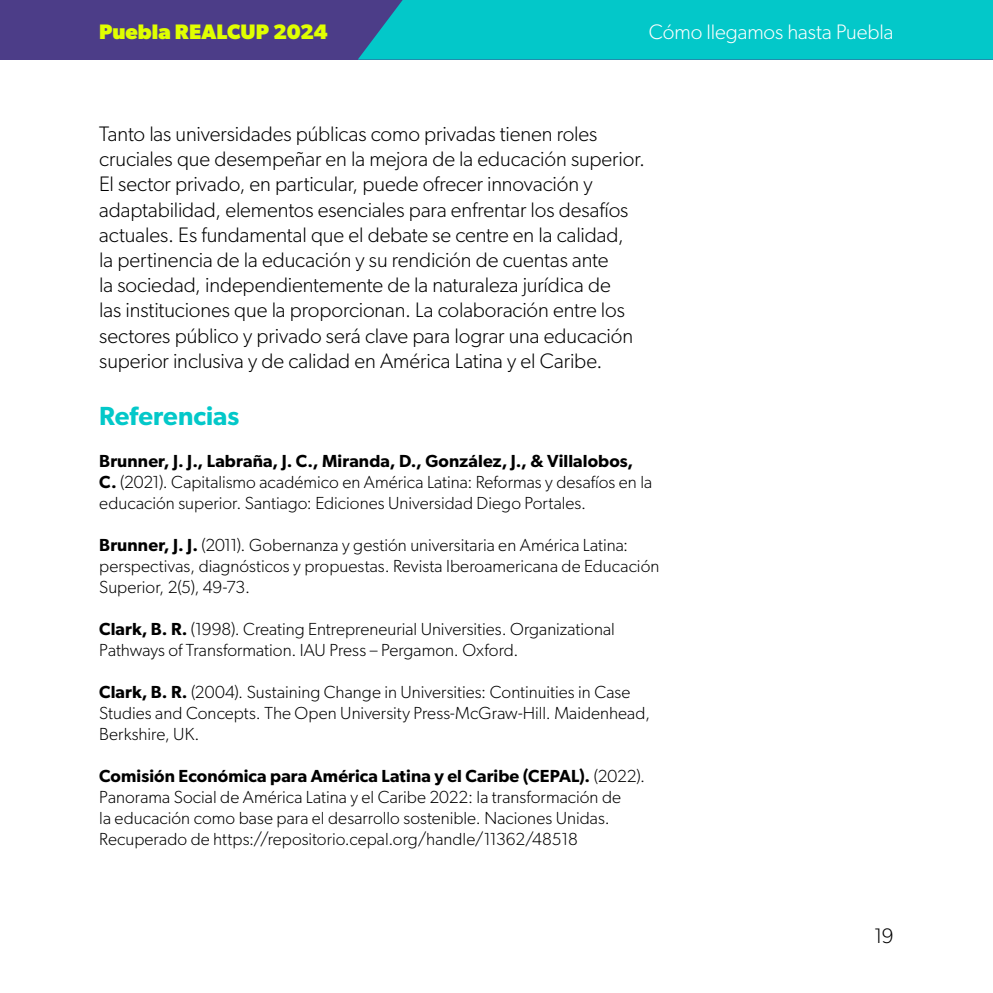
<style>
.page{position:relative;width:993px;height:993px;background:#fff}
.page>*{position:absolute;margin:0;border:0;box-sizing:border-box;transform-origin:0 0}
.t1{font:600 26.25px "Gibson";color:#03c8c9}
.t2{font:300 21px/25.2px "Gibson";letter-spacing:-.005em;color:#000}
.t3{font:300 21px "Gibson";letter-spacing:-.005em;color:#fff}
.t4{font:700 21px "Gibson";color:#e0ff00}
.t5{font:300 17.5px/21px "Gibson";letter-spacing:.005em;color:#000}
.s1{font-weight:600}
</style>
<div class="page">
<div style="left:0;top:0;width:992px;height:60px;background:#4c3d88"></div>
<div style="left:358px;top:0;width:634px;height:60px;background:#03c8c9"></div>
<p class="t4" style="left:99px;top:19px;width:230px">Puebla REALCUP 2024</p>
<p class="t3" style="left:648px;top:19px;width:246px">Cómo llegamos hasta Puebla</p>
<p class="t2" style="left:99px;top:121px;width:547px">Tanto las universidades públicas como privadas tienen roles cruciales que desempeñar en la mejora de la educación superior.<br>El sector privado, en particular, puede ofrecer innovación y adaptabilidad, elementos esenciales para enfrentar los desafíos actuales. Es fundamental que el debate se centre en la calidad,<br>la pertinencia de la educación y su rendición de cuentas ante<br>la sociedad, independientemente de la naturaleza jurídica de<br>las instituciones que la proporcionan. La colaboración entre los sectores público y privado será clave para lograr una educación superior inclusiva y de calidad en América Latina y el Caribe.</p>
<h1 class="t1" style="left:99px;top:400px;width:141px">Referencias</h1>
<p class="t5" style="left:99px;top:450px;width:554px"><span class="s1">Brunner, J. J., Labraña, J. C., Miranda, D., González, J., &amp; Villalobos,<br>C.</span> (2021). Capitalismo académico en América Latina: Reformas y desafíos en la educación superior. Santiago: Ediciones Universidad Diego Portales.</p>
<p class="t5" style="left:99px;top:534px;width:561px"><span class="s1">Brunner, J. J.</span> (2011). Gobernanza y gestión universitaria en América Latina: perspectivas, diagnósticos y propuestas. Revista Iberoamericana de Educación<br>Superior, 2(5), 49-73.</p>
<p class="t5" style="left:99px;top:618px;width:517px"><span class="s1">Clark, B. R.</span> (1998). Creating Entrepreneurial Universities. Organizational<br>Pathways of Transformation. IAU Press – Pergamon. Oxford.</p>
<p class="t5" style="left:99px;top:681px;width:552px"><span class="s1">Clark, B. R.</span> (2004). Sustaining Change in Universities: Continuities in Case<br>Studies and Concepts. The Open University Press-McGraw-Hill. Maidenhead,<br>Berkshire, UK.</p>
<p class="t5" style="left:99px;top:765px;width:547px"><span class="s1">Comisión Económica para América Latina y el Caribe (CEPAL).</span> (2022).<br>Panorama Social de América Latina y el Caribe 2022: la transformación de<br>la educación como base para el desarrollo sostenible. Naciones Unidas.<br>Recuperado de https://repositorio.cepal.org/handle/11362/48518</p>
<p class="t2" style="left:873px;top:922px;width:21px">19</p>
</div>
